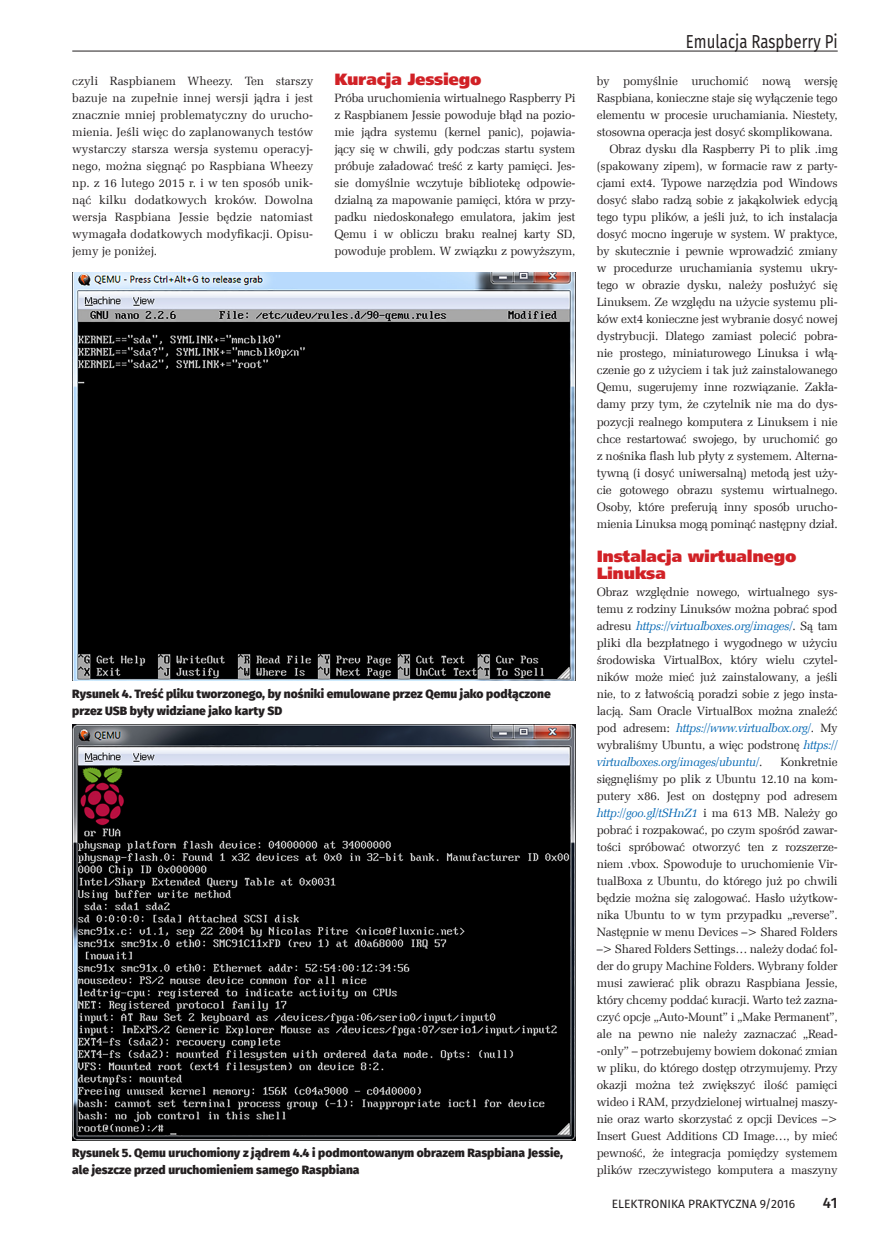
<style>
.page{position:relative;width:893px;height:1234px;background:#fff}
.page>*{position:absolute;margin:0;border:0;box-sizing:border-box;transform-origin:0 0}
.t1{font:18.75px "Fira Sans";color:#231f20;scale:.8 1}
._3_Srodtytul_kurs{font:16.5px/17px "Humnst 777 X Blk EU";letter-spacing:-.02em;color:#d12126}
.t2{font:500 15px "Fira Sans";color:#231f20}
._1_Body{font:12px/17px "Zapf Ellipt EU";letter-spacing:-.02em;color:#231f20;text-align:justify}
._4_Podpis{font:800 12px/17px "Fira Sans";color:#231f20}
.t3{font:12px "Fira Sans";color:#231f20}
.s1{font-style:italic;color:#0367b3}
</style>
<div class="page">
<hr style="left:72px;top:51px;width:766px;height:1px;background:#231f20">
<img style="left:72px;top:272px;width:503px;height:408px">
<img style="left:72px;top:724px;width:503px;height:416px">
<p class="_1_Body" style="left:72px;top:73px;width:242px">czyli Raspbianem Wheezy. Ten starszy bazuje na zupełnie innej wersji jądra i jest znacznie mniej problematyczny do urucho&shy;mienia. Jeśli więc do zaplanowanych testów wystarczy starsza wersja systemu operacyj&shy;nego, można sięgnąć po Raspbiana Wheezy np. z 16 lutego 2015 r. i w ten sposób unik&shy;nąć kilku dodatkowych kroków. Dowolna wersja Raspbiana Jessie będzie natomiast wymagała dodatkowych modyfikacji. Opisu&shy;jemy je poniżej.</p>
<p class="_3_Srodtytul_kurs" style="left:334px;top:71px;width:148px">Kuracja Jessiego</p>
<p class="_1_Body" style="left:334px;top:90px;width:242px">Próba uruchomienia wirtualnego Raspberry Pi z Raspbianem Jessie powoduje błąd na pozio&shy;mie jądra systemu (kernel panic), pojawia&shy;jący się w chwili, gdy podczas startu system próbuje załadować treść z karty pamięci. Jes&shy;sie domyślnie wczytuje bibliotekę odpowie&shy;dzialną za mapowanie pamięci, która w przy&shy;padku niedoskonałego emulatora, jakim jest Qemu i w obliczu braku realnej karty SD, powoduje problem. W związku z powyższym,</p>
<p class="_4_Podpis" style="left:72px;top:685px;width:480px">Rysunek 4. Treść pliku tworzonego, by nośniki emulowane przez Qemu jako podłączone przez USB były widziane jako karty SD</p>
<p class="_4_Podpis" style="left:72px;top:1144px;width:492px">Rysunek 5. Qemu uruchomiony z jądrem 4.4 i podmontowanym obrazem Raspbiana Jessie, ale jeszcze przed uruchomieniem samego Raspbiana</p>
<p class="t1" style="left:686px;top:28px;width:191px">Emulacja Raspberry Pi</p>
<p class="_1_Body" style="left:597px;top:73px;width:242px">by pomyślnie uruchomić nową wersję Raspbiana, konieczne staje się wyłączenie tego elementu w procesie uruchamiania. Niestety, stosowna operacja jest dosyć skomplikowana.</p>
<p class="_1_Body" style="left:597px;top:141px;width:242px;text-indent:13px">Obraz dysku dla Raspberry Pi to plik .img (spakowany zipem), w formacie raw z party&shy;cjami ext4. Typowe narzędzia pod Windows dosyć słabo radzą sobie z jakąkolwiek edycją tego typu plików, a jeśli już, to ich instalacja dosyć mocno ingeruje w system. W praktyce, by skutecznie i pewnie wprowadzić zmiany w procedurze uruchamiania systemu ukry&shy;tego w obrazie dysku, należy posłużyć się Linuksem. Ze względu na użycie systemu pli&shy;ków ext4 konieczne jest wybranie dosyć nowej dystrybucji. Dlatego zamiast polecić pobra&shy;nie prostego, miniaturowego Linuksa i włą&shy;czenie go z użyciem i tak już zainstalowanego Qemu, sugerujemy inne rozwiązanie. Zakła&shy;damy przy tym, że czytelnik nie ma do dys&shy;pozycji realnego komputera z Linuksem i nie chce restartować swojego, by uruchomić go z nośnika flash lub płyty z systemem. Alterna&shy;tywną (i dosyć uniwersalną) metodą jest uży&shy;cie gotowego obrazu systemu wirtualnego.<br>Osoby, które preferują inny sposób urucho&shy;mienia Linuksa mogą pominąć następny dział.</p>
<p class="_3_Srodtytul_kurs" style="left:597px;top:548px;width:201px">Instalacja wirtualnego<br>Linuksa</p>
<p class="_1_Body" style="left:597px;top:583px;width:242px">Obraz względnie nowego, wirtualnego sys&shy;temu z rodziny Linuksów można pobrać spod adresu <span class="s1">https://virtualboxes.org/images/</span>. Są tam pliki dla bezpłatnego i wygodnego w użyciu środowiska VirtualBox, który wielu czytel&shy;ników może mieć już zainstalowany, a jeśli nie, to z łatwością poradzi sobie z jego insta&shy;lacją. Sam Oracle VirtualBox można znaleźć pod adresem: <span class="s1">https://www.virtualbox.org/</span>. My wybraliśmy Ubuntu, a więc podstronę <span class="s1">https:// virtualboxes.org/images/ubuntu/</span>.</p>
<p class="_1_Body" style="left:597px;top:753px;width:242px;text-indent:184px">Konkretnie sięgnęliśmy po plik z Ubuntu 12.10 na kom&shy;putery x86. Jest on dostępny pod adresem <span class="s1">http://goo.gl/tSHnZ1</span> i ma 613 MB. Należy go pobrać i rozpakować, po czym spośród zawar&shy;tości spróbować otworzyć ten z rozszerze&shy;niem .vbox. Spowoduje to uruchomienie Vir&shy;tualBoxa z Ubuntu, do którego już po chwili będzie można się zalogować. Hasło użytkow&shy;nika Ubuntu to w tym przypadku „reverse”.<br>Następnie w menu Devices –&gt; Shared Folders –&gt; Shared Folders Settings… należy dodać fol&shy;der do grupy Machine Folders. Wybrany folder musi zawierać plik obrazu Raspbiana Jessie, który chcemy poddać kuracji. Warto też zazna&shy;czyć opcje „Auto-Mount” i „Make Permanent”, ale na pewno nie należy zaznaczać „Read--only” – potrzebujemy bowiem dokonać zmian w pliku, do którego dostęp otrzymujemy. Przy okazji można też zwiększyć ilość pamięci wideo i RAM, przydzielonej wirtualnej maszy&shy;nie oraz warto skorzystać z opcji Devices –&gt; Insert Guest Additions CD Image…, by mieć pewność, że integracja pomiędzy systemem plików rzeczywistego komputera a maszyny</p>
<p class="t3" style="left:612px;top:1195px;width:185px">ELEKTRONIKA PRAKTYCZNA 9/2016</p>
<p class="t2" style="left:823px;top:1192px;width:16px">41</p>
</div>
